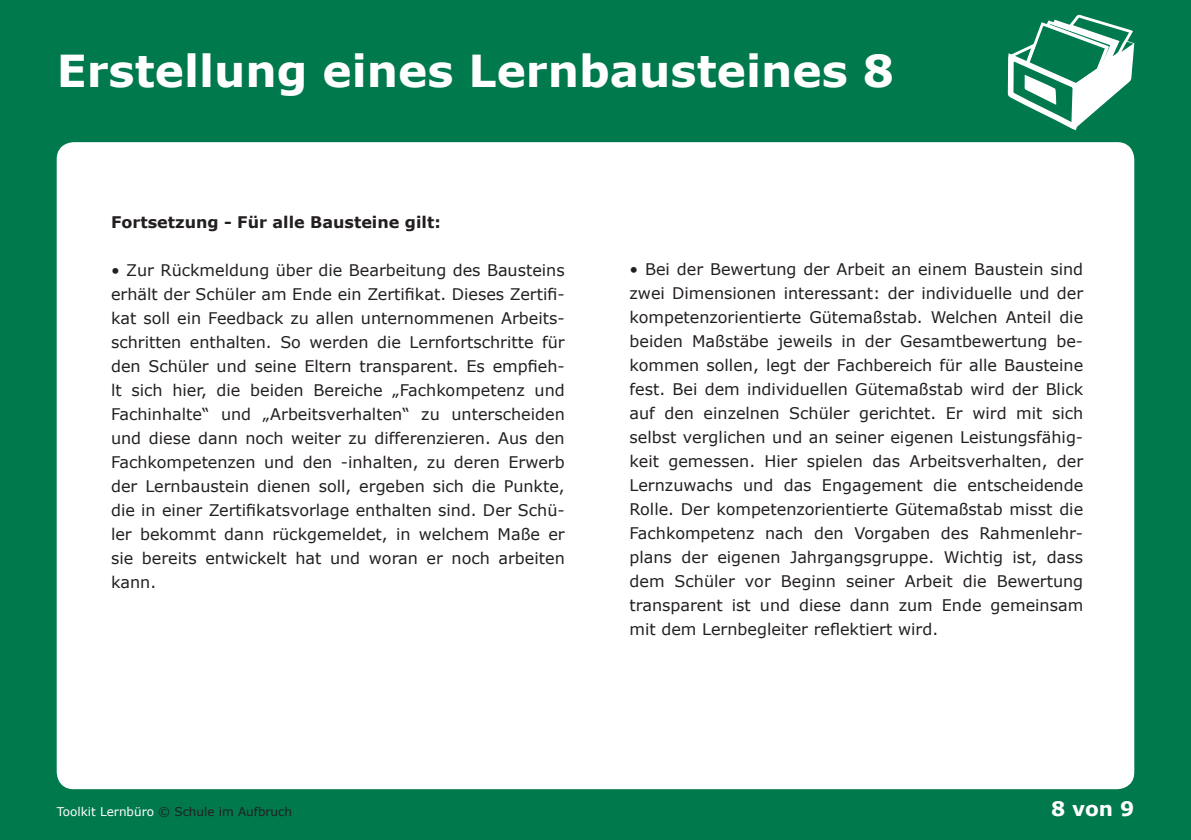
<style>
.page{position:relative;width:1191px;height:840px;background:#fff}
.page>*{position:absolute;margin:0;border:0;box-sizing:border-box;transform-origin:0 0}
.t1{font:700 44px "Verdana";color:#fff}
.t2{font:700 20px "Verdana";color:#fff}
.t3{font:16px/24px "Verdana";color:#231f20;text-align:justify}
.t4{font:700 16px "Verdana";color:#231f20}
.t5{font:12px "Verdana";color:#231f20}
.s1{color:#fff}
</style>
<div class="page">
<div style="left:0;top:0;width:1191px;height:839px;background:#00794d"></div>
<div style="left:57px;top:142px;width:1077px;height:646px;background:#fff;border-radius:17px"></div>
<svg style="left:1003px;top:80px;width:79px;height:710px"></svg>
<svg style="left:1008px;top:14px;width:126px;height:115px"></svg>
<p class="t1" style="left:57px;top:40px;width:839px">Erstellung eines Lernbausteines 8</p>
<p class="t4" style="left:111px;top:211px;width:331px">Fortsetzung - Für alle Bausteine gilt:</p>
<p class="t3" style="left:111px;top:258px;width:455px">• Zur Rückmeldung über die Bearbeitung des Bausteins erhält der Schüler am Ende ein Zertifikat. Dieses Zertifi&shy;kat soll ein Feedback zu allen unternommenen Arbeits&shy;schritten enthalten. So werden die Lernfortschritte für den Schüler und seine Eltern transparent. Es empfieh&shy;lt sich hier, die beiden Bereiche „Fachkompetenz und Fachinhalte“ und „Arbeitsverhalten“ zu unterscheiden und diese dann noch weiter zu differenzieren. Aus den Fachkompetenzen und den -inhalten, zu deren Erwerb der Lernbaustein dienen soll, ergeben sich die Punkte, die in einer Zertifikatsvorlage enthalten sind. Der Schü&shy;ler bekommt dann rückgemeldet, in welchem Maße er sie bereits entwickelt hat und woran er noch arbeiten kann.</p>
<p class="t5" style="left:57px;top:802px;width:237px"><span class="s1">Toolkit Lernbüro</span> © Schule im Aufbruch</p>
<p class="t3" style="left:629px;top:257px;width:455px">• Bei der Bewertung der Arbeit an einem Baustein sind zwei Dimensionen interessant: der individuelle und der kompetenzorientierte Gütemaßstab. Welchen Anteil die beiden Maßstäbe jeweils in der Gesamtbewertung be&shy;kommen sollen, legt der Fachbereich für alle Bausteine fest. Bei dem individuellen Gütemaßstab wird der Blick auf den einzelnen Schüler gerichtet. Er wird mit sich selbst verglichen und an seiner eigenen Leistungsfähig&shy;keit gemessen. Hier spielen das Arbeitsverhalten, der Lernzuwachs und das Engagement die entscheidende Rolle. Der kompetenzorientierte Gütemaßstab misst die Fachkompetenz nach den Vorgaben des Rahmenlehr&shy;plans der eigenen Jahrgangsgruppe. Wichtig ist, dass dem Schüler vor Beginn seiner Arbeit die Bewertung transparent ist und diese dann zum Ende gemeinsam mit dem Lernbegleiter reflektiert wird.</p>
<p class="t2" style="left:1051px;top:793px;width:85px">8 von 9</p>
</div>
